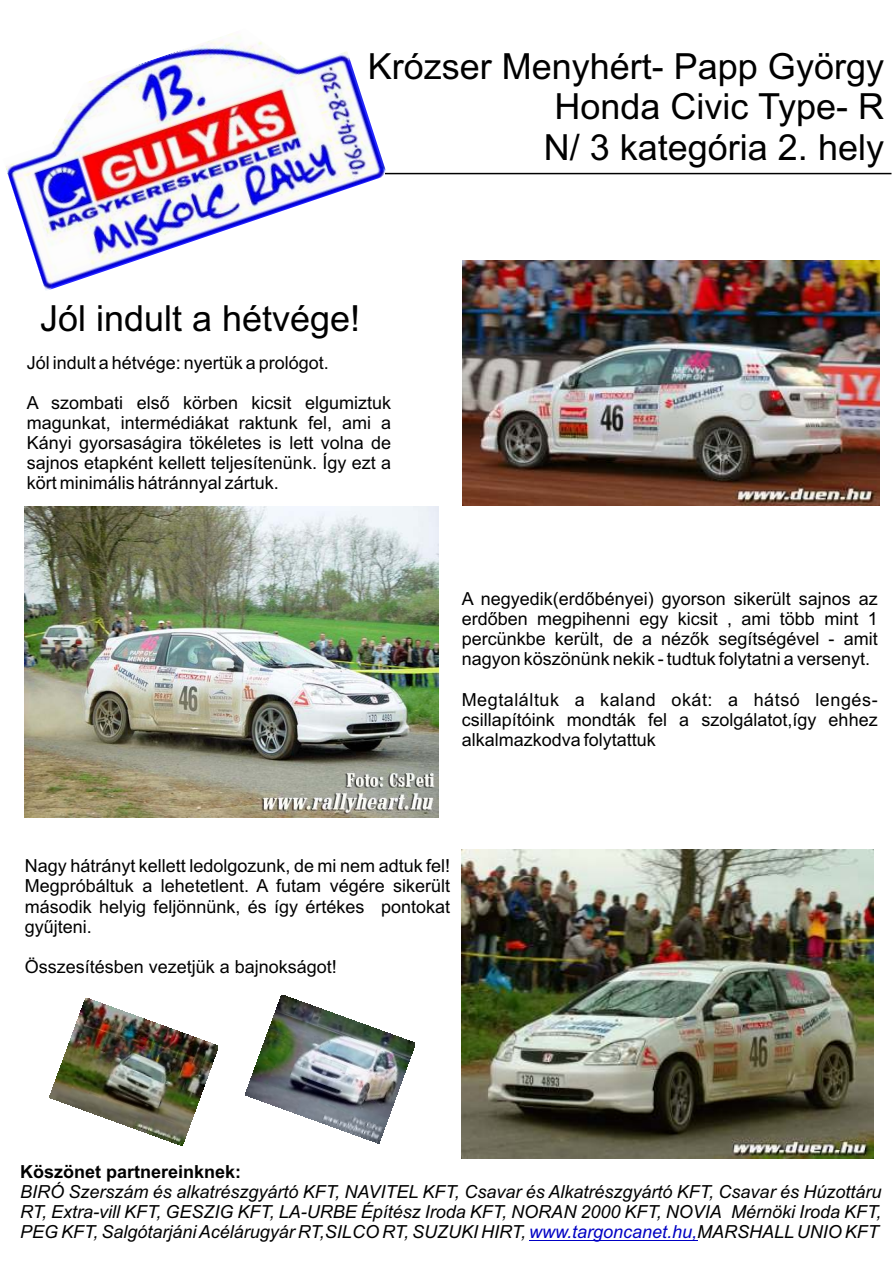
<style>
.page{position:relative;width:893px;height:1263px;background:#fff}
.page>*{position:absolute;margin:0;border:0;box-sizing:border-box;transform-origin:0 0}
.t1{font:36px/40.2px "Arial";color:#000;text-align:justify}
.t2{font:18px/20.1px "Arial";color:#000;text-align:justify}
.t3{font:italic 18px/20.1px "Arial";color:#000;text-align:justify}
.t4{font:700 18px "Arial";color:#000}
.s1{color:#0000c4}
</style>
<div class="page">
<hr style="left:385px;top:173px;width:506px;height:1px;background:#000">
<hr style="left:529px;top:1240px;width:168px;height:1px;background:#0000c4">
<img style="left:6px;top:33px;width:379px;height:257px">
<img style="left:463px;top:260px;width:417px;height:245px">
<img style="left:462px;top:849px;width:412px;height:309px">
<img style="left:24px;top:507px;width:415px;height:311px">
<img style="left:245px;top:995px;width:170px;height:148px">
<img style="left:50px;top:998px;width:168px;height:148px">
<h1 class="t1" style="left:544px;top:50px;width:342px;text-indent:-176px">Krózser Menyhért- Papp György Honda Civic Type- R N/ 3 kategória 2. hely</h1>
<h1 class="t1" style="left:40px;top:301px;width:322px">Jól indult a hétvége!</h1>
<p class="t2" style="left:27px;top:354px;width:304px">Jól indult a hétvége: nyertük a prológot.</p>
<p class="t2" style="left:27px;top:394px;width:366px">A szombati elsõ körben kicsit elgumiztuk magunkat, intermédiákat raktunk fel, ami a Kányi gyorsaságira tökéletes is lett volna de sajnos etapként kellett teljesítenünk. Így ezt a kört minimális hátránnyal zártuk.</p>
<p class="t2" style="left:462px;top:590px;width:417px">A negyedik(erdõbényei) gyorson sikerült sajnos az erdõben megpihenni egy kicsit , ami több mint 1 percünkbe került, de a nézõk segítségével - amit nagyon köszönünk nekik - tudtuk folytatni a versenyt.</p>
<p class="t2" style="left:462px;top:691px;width:417px">Megtaláltuk a kaland okát: a hátsó lengés&shy;csillapítóink mondták fel a szolgálatot,így ehhez alkalmazkodva folytattuk</p>
<p class="t2" style="left:25px;top:858px;width:427px">Nagy hátrányt kellett ledolgozunk, de mi nem adtuk fel!<br>Megpróbáltuk a lehetetlent. A futam végére sikerült második helyig feljönnünk, és így értékes pontokat gyûjteni.</p>
<p class="t2" style="left:25px;top:958px;width:314px">Összesítésben vezetjük a bajnokságot!</p>
<p class="t4" style="left:20px;top:1165px;width:223px">Köszönet partnereinknek:</p>
<p class="t3" style="left:20px;top:1183px;width:863px">BIRÓ Szerszám és alkatrészgyártó KFT, NAVITEL KFT, Csavar és Alkatrészgyártó KFT, Csavar és Húzottáru RT, Extra-vill KFT, GESZIG KFT, LA-URBE Építész Iroda KFT, NORAN 2000 KFT, NOVIA Mérnöki Iroda KFT, PEG KFT, Salgótarjáni Acélárugyár RT,SILCO RT, SUZUKI HIRT, <span class="s1">www.targoncanet.hu,</span>MARSHALL UNIO KFT</p>
</div>
